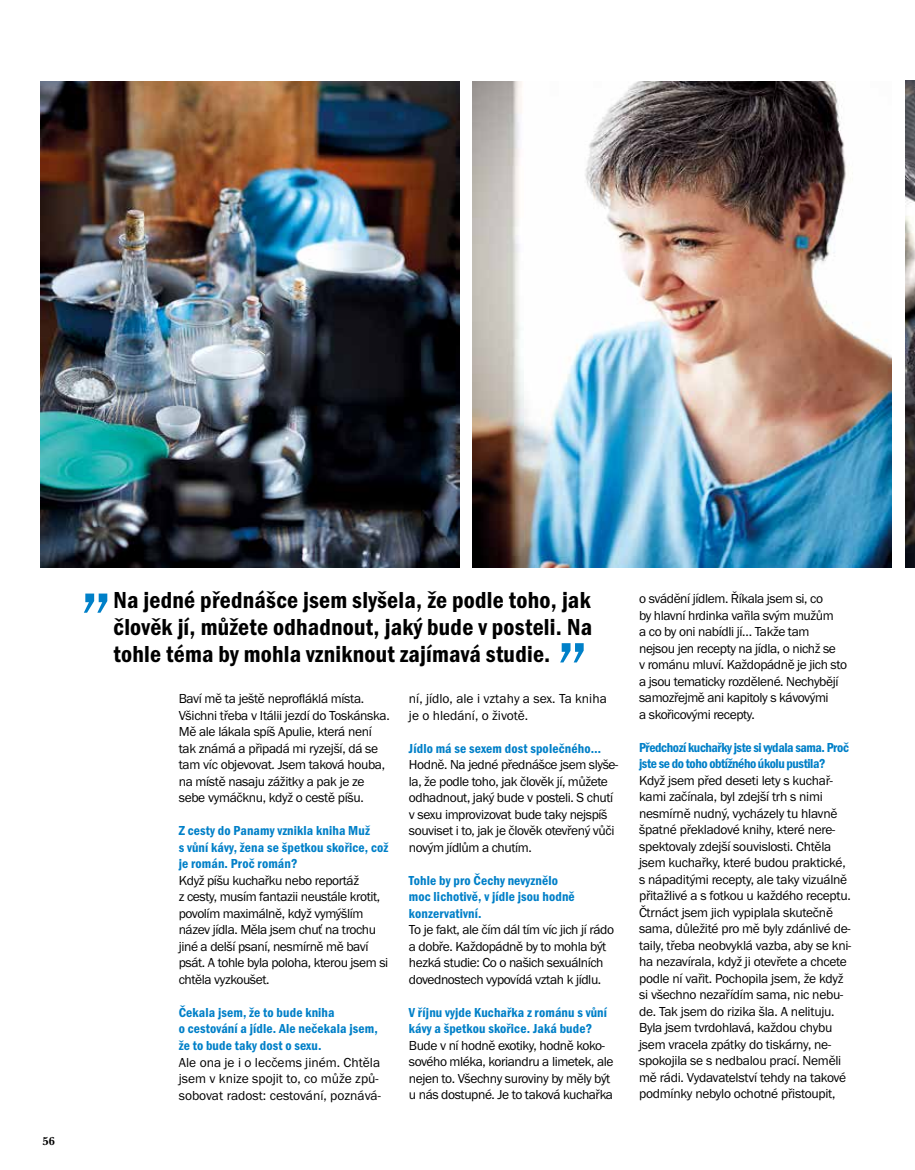
<style>
.page{position:relative;width:915px;height:1170px;background:#fff}
.page>*{position:absolute;margin:0;border:0;box-sizing:border-box;transform-origin:0 0}
.t1{font:90px "Franklin Gothic ITCTOT";color:#0080c8}
.t2{font:600 condensed 24px/27px "Franklin Gothic ITCTOT";letter-spacing:.01em;color:#000;text-align:justify}
.t3{font:13.5px/16.5px "Franklin Gothic ITCTOT";letter-spacing:-.03em;color:#000}
.t4{font:600 condensed 13.5px/16.5px "Franklin Gothic ITCTOT";letter-spacing:.01em;color:#0080c8}
.t5{font:13.5px/16.5px "Franklin Gothic ITCTOT";color:#000}
.t6{font:600 condensed 13.5px/16.5px "Franklin Gothic ITCTOT";letter-spacing:-.03em;color:#0080c8}
.t7{font:700 12px "New Baskerville OT";color:#000}
</style>
<div class="page">
<img style="left:40px;top:81px;width:419px;height:486px">
<img style="left:905px;top:81px;width:9px;height:486px">
<img style="left:472px;top:81px;width:419px;height:486px">
<p class="t7" style="left:43px;top:1136px;width:14px">56</p>
<h2 class="t2" style="left:113px;top:586px;width:480px">Na jedné přednášce jsem slyšela, že podle toho, jak člověk jí, můžete odhadnout, jaký bude v posteli. Na tohle téma by mohla vzniknout zajímavá studie.</h2>
<h1 class="t1" style="left:77px;top:525px;width:38px">„</h1>
<h1 class="t1" style="left:553px;top:626px;width:38px">”</h1>
<p class="t3" style="left:179px;top:690px;width:212px">Baví mě ta ještě neprofláklá místa.<br>Všichni třeba v Itálii jezdí do toskánska.<br>Mě ale lákala spíš Apulie, která není tak známá a připadá mi ryzejší, dá se tam víc objevovat. Jsem taková houba, na místě nasaju zážitky a pak je ze sebe vymáčknu, když o cestě píšu.</p>
<p class="t4" style="left:179px;top:822px;width:211px">Z cesty do Panamy vznikla kniha Muž<br>s vůní kávy, žena se špetkou skořice, což je román. Proč román?</p>
<p class="t3" style="left:179px;top:872px;width:211px">Když píšu kuchařku nebo reportáž<br>z cesty, musím fantazii neustále krotit, povolím maximálně, když vymýšlím název jídla. Měla jsem chuť na trochu jiné a delší psaní, nesmírně mě baví psát. A tohle byla poloha, kterou jsem si chtěla vyzkoušet.</p>
<p class="t4" style="left:179px;top:1004px;width:200px">Čekala jsem, že to bude kniha<br>o cestování a jídle. Ale nečekala jsem, že to bude taky dost o sexu.</p>
<p class="t5" style="left:179px;top:1053px;width:203px">Ale ona je i o lecčems jiném. Chtěla jsem v knize spojit to, co může způ&shy;sobovat radost: cestování, poznává-</p>
<p class="t5" style="left:409px;top:690px;width:199px">ní, jídlo, ale i vztahy a sex. ta kniha je o hledání, o životě.</p>
<p class="t4" style="left:409px;top:740px;width:193px">Jídlo má se sexem dost společného…</p>
<p class="t3" style="left:409px;top:756px;width:211px">Hodně. Na jedné přednášce jsem slyše&shy;la, že podle toho, jak člověk jí, můžete odhadnout, jaký bude v posteli. S chutí v sexu improvizovat bude taky nejspíš souviset i to, jak je člověk otevřený vůči novým jídlům a chutím.</p>
<p class="t4" style="left:409px;top:872px;width:167px">Tohle by pro Čechy nevyznělo moc lichotivě, v jídle jsou hodně konzervativní.</p>
<p class="t3" style="left:409px;top:921px;width:207px">to je fakt, ale čím dál tím víc jich jí rádo a dobře. Každopádně by to mohla být hezká studie: Co o našich sexuálních dovednostech vypovídá vztah k jídlu.</p>
<p class="t4" style="left:409px;top:1004px;width:200px">V říjnu vyjde Kuchařka z románu s vůní kávy a špetkou skořice. Jaká bude?</p>
<p class="t3" style="left:409px;top:1037px;width:206px">Bude v ní hodně exotiky, hodně koko&shy;sového mléka, koriandru a limetek, ale nejen to. Všechny suroviny by měly být u nás dostupné. Je to taková kuchařka</p>
<p class="t3" style="left:639px;top:590px;width:209px">o svádění jídlem. Říkala jsem si, co<br>by hlavní hrdinka vařila svým mužům<br>a co by oni nabídli jí… takže tam nejsou jen recepty na jídla, o nichž se<br>v románu mluví. Každopádně je jich sto a jsou tematicky rozdělené. Nechybějí samozřejmě ani kapitoly s kávovými<br>a skořicovými recepty.</p>
<p class="t6" style="left:639px;top:739px;width:211px">Předchozí kuchařky jste si vydala sama. Proč jste se do toho obtížného úkolu pustila?</p>
<p class="t3" style="left:639px;top:772px;width:213px">Když jsem před deseti lety s kuchař&shy;kami začínala, byl zdejší trh s nimi nesmírně nudný, vycházely tu hlavně špatné překladové knihy, které nere&shy;spektovaly zdejší souvislosti. Chtěla jsem kuchařky, které budou praktické, s nápaditými recepty, ale taky vizuálně přitažlivé a s fotkou u každého receptu.<br>Čtrnáct jsem jich vypiplala skutečně sama, důležité pro mě byly zdánlivé de&shy;taily, třeba neobvyklá vazba, aby se kni&shy;ha nezavírala, když ji otevřete a chcete podle ní vařit. Pochopila jsem, že když si všechno nezařídím sama, nic nebu&shy;de. tak jsem do rizika šla. A nelituju.<br>Byla jsem tvrdohlavá, každou chybu jsem vracela zpátky do tiskárny, ne&shy;spokojila se s nedbalou prací. Neměli mě rádi. Vydavatelství tehdy na takové podmínky nebylo ochotné přistoupit,</p>
</div>
